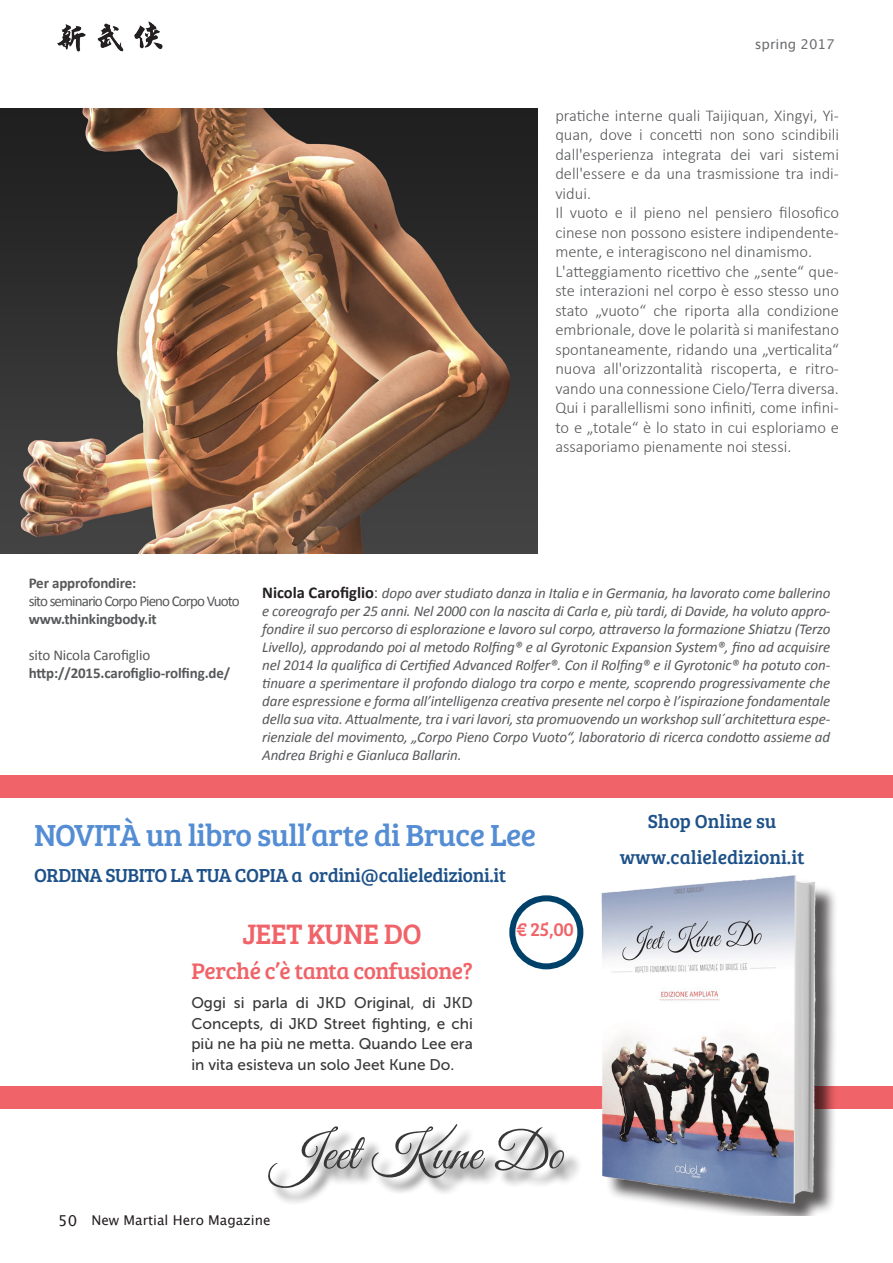
<style>
.page{position:relative;width:893px;height:1263px;background:#fff}
.page>*{position:absolute;margin:0;border:0;box-sizing:border-box;transform-origin:0 0}
.t1{font:31.5px "Bree Serif";letter-spacing:-.02em;color:#548dd4}
.t2{font:29.1px "Bree Serif";letter-spacing:-.02em;color:#f06368}
.t3{font:23.25px "Bree Serif";letter-spacing:-.02em;color:#f06368}
.t4{font:19.5px "Bree Serif";letter-spacing:-.02em;color:#1d5189}
.t5{font:19.5px/36px "Bree Serif";color:#1d5189;text-align:center}
.t6{font:19.5px "Bree Serif";color:#f06368}
.t7{font:300 16.5px/19.5px "Calibri";color:#57585a}
.t8{font:15.45px/20.5px "Museo Sans 500";color:#383839;text-align:justify}
.t9{font:italic 15px/18px "Calibri";letter-spacing:-.01em;color:#57585a;text-align:justify}
.t10{font:700 15px "Calibri";letter-spacing:-.01em;color:#57585a}
.t11{font:15px "Calibri";letter-spacing:-.06em;color:#57585a}
.t12{font:15px "Calibri";letter-spacing:-.01em;color:#57585a}
.t13{font:13.5px "Lucida Grande";color:#231f20}
.t14{font:13.5px "Lucida Grande";color:#6c6d70}
.s1{font-weight:700;font-style:normal;font-size:16.5px;color:#231f20}
.s2{font-weight:300;font-style:normal;font-size:16.5px;color:#231f20}
.s3{font-size:15px}
</style>
<div class="page">
<img style="left:57px;top:22px;width:106px;height:30px">
<img style="left:0;top:108px;width:537px;height:446px">
<div style="left:0;top:1086px;width:893px;height:23px;background:#f06368"></div>
<div style="left:504px;top:878px;width:385px;height:338px;background:#231f20;opacity:.75"></div>
<img style="left:504px;top:875px;width:377px;height:341px">
<div style="left:270px;top:1127px;width:312px;height:79px;background:#231f20;opacity:.75"></div>
<svg style="left:268px;top:1123px;width:297px;height:66px"></svg>
<div style="left:0;top:775px;width:893px;height:23px;background:#f06368"></div>
<div style="left:509px;top:895px;width:74px;height:74px;border:6px solid #00416a;border-radius:50%"></div>
<p class="t14" style="left:755px;top:36px;width:82px">spring 2017</p>
<p class="t7" style="left:555px;top:107px;width:285px">pratiche interne quali Taijiquan, Xingyi, Yi&shy;quan, dove i concetti non sono scindibili dall'esperienza integrata dei vari sistemi dell'essere e da una trasmissione tra indi&shy;vidui.<br>Il vuoto e il pieno nel pensiero filosofico cinese non possono esistere indipendente&shy;mente, e interagiscono nel dinamismo.<br>L'atteggiamento ricettivo che „sente“ que&shy;ste interazioni nel corpo è esso stesso uno stato „vuoto“ che riporta alla condizione embrionale, dove le polarità si manifestano spontaneamente, ridando una „verticalita“ nuova all'orizzontalità riscoperta, e ritro&shy;vando una connessione Cielo/Terra diversa.<br>Qui i parallellismi sono infiniti, come infini&shy;to e „totale“ è lo stato in cui esploriamo e assaporiamo pienamente noi stessi.</p>
<p class="t10" style="left:29px;top:574px;width:109px">Per approfondire:</p>
<p class="t11" style="left:29px;top:592px;width:213px">sito seminario Corpo Pieno Corpo Vuoto</p>
<p class="t10" style="left:29px;top:610px;width:130px">www.thinkingbody.it</p>
<p class="t12" style="left:29px;top:646px;width:123px">sito Nicola Carofiglio</p>
<p class="t10" style="left:29px;top:664px;width:203px">http://2015.carofiglio-rolfing.de/</p>
<p class="t9" style="left:262px;top:584px;width:570px"><span class="s1">Nicola Carofiglio</span><span class="s2">:</span> dopo aver studiato danza in Italia e in Germania, ha lavorato come ballerino e coreografo per 25 anni. Nel 2000 con la nascita di Carla e, più tardi, di Davide, ha voluto appro&shy;fondire il suo percorso di esplorazione e lavoro sul corpo, attraverso la formazione Shiatzu (Terzo Livello), approdando poi al metodo Rolfing® e al Gyrotonic Expansion System®, fino ad acquisire nel 2014 la qualifica di Certified Advanced Rolfer®. Con il Rolfing® e il Gyrotonic® ha potuto con&shy;tinuare a sperimentare il profondo dialogo tra corpo e mente, scoprendo progressivamente che dare espressione e forma all’intelligenza creativa presente nel corpo è l’ispirazione fondamentale della sua vita. Attualmente, tra i vari lavori, sta promuovendo un workshop sull´architettura espe&shy;rienziale del movimento, „Corpo Pieno Corpo Vuoto“, laboratorio di ricerca condotto assieme ad Andrea Brighi e Gianluca Ballarin.</p>
<h1 class="t1" style="left:34px;top:812px;width:504px">NOVITÀ un libro sull’arte di Bruce Lee</h1>
<h3 class="t4" style="left:34px;top:861px;width:474px">ORDINA SUBITO LA TUA COPIA a ordini@calieledizioni.it</h3>
<h3 class="t6" style="left:516px;top:915px;width:59px">€ 25,00</h3>
<h2 class="t2" style="left:242px;top:912px;width:181px">JEET KUNE DO</h2>
<h3 class="t3" style="left:191px;top:953px;width:283px">Perché c’è tanta confusione?</h3>
<p class="t8" style="left:191px;top:993px;width:283px">Oggi si parla di JKD Original, di JKD Concepts, di JKD Street fighting, e chi più ne ha più ne metta. Quando Lee era in vita esisteva un solo Jeet Kune Do.</p>
<h3 class="t5" style="left:620px;top:802px;width:186px">Shop Online su www.calieledizioni.it</h3>
<p class="t13" style="left:58px;top:1212px;width:214px"><span class="s3">50</span> New Martial Hero Magazine</p>
</div>
